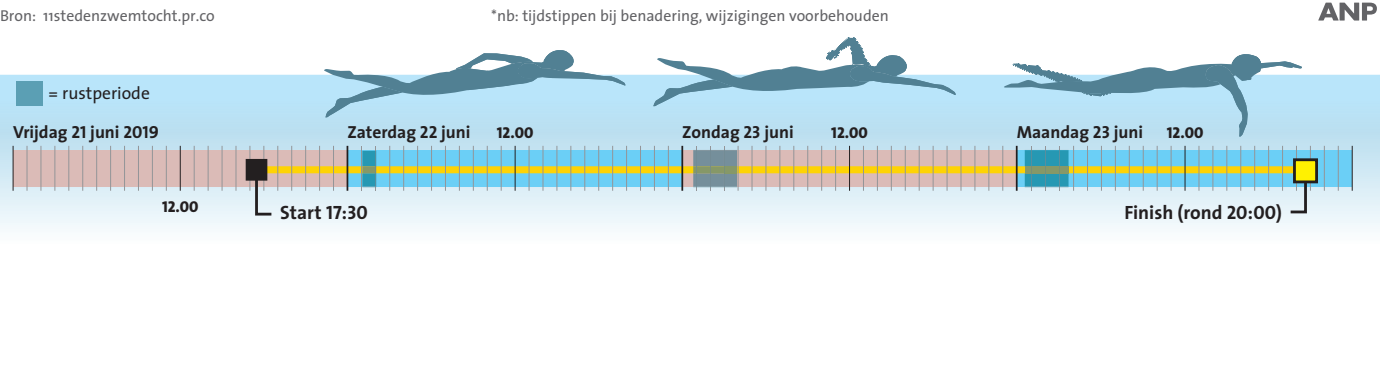
<style>
.page{position:relative;width:1380px;height:373px;background:#fff}
.page>*{position:absolute;margin:0;border:0;box-sizing:border-box;transform-origin:0 0}
.t1{font:700 19.25px "The Sans";color:#231f20}
.t2{font:700 17.5px "The Sans";color:#231f20}
.t3{font:17.5px "The Sans";color:#231f20}
.t4{font:15.75px "The Sans";color:#636366}
.t5{font:15.75px "The Sans Extra Bold Caps";color:#231f20}
.s1{font-family:"The Sans Bold Caps";font-weight:400}
</style>
<div class="page">
<svg style="left:0;top:75px;width:1379px;height:154px"></svg>
<svg style="left:1318px;top:3px;width:58px;height:18px"></svg>
<div style="left:13px;top:150px;width:334px;height:36px;background:#dbbbb7"></div>
<div style="left:1017px;top:150px;width:334px;height:36px;background:#6bcff6"></div>
<svg style="left:323px;top:50px;width:304px;height:67px"></svg>
<svg style="left:653px;top:37px;width:304px;height:69px"></svg>
<svg style="left:999px;top:54px;width:304px;height:85px"></svg>
<hr style="left:13px;top:145px;width:1px;height:45px;background:#231f20">
<hr style="left:27px;top:145px;width:1px;height:45px;background:#939598">
<hr style="left:41px;top:145px;width:1px;height:45px;background:#939598">
<hr style="left:55px;top:145px;width:1px;height:45px;background:#939598">
<hr style="left:68px;top:145px;width:1px;height:45px;background:#939598">
<hr style="left:82px;top:145px;width:1px;height:45px;background:#939598">
<hr style="left:96px;top:145px;width:1px;height:45px;background:#939598">
<hr style="left:110px;top:145px;width:1px;height:45px;background:#939598">
<hr style="left:124px;top:145px;width:1px;height:45px;background:#939598">
<hr style="left:138px;top:145px;width:1px;height:45px;background:#939598">
<hr style="left:152px;top:145px;width:1px;height:45px;background:#939598">
<hr style="left:166px;top:145px;width:1px;height:45px;background:#939598">
<hr style="left:180px;top:145px;width:1px;height:45px;background:#231f20">
<hr style="left:194px;top:145px;width:1px;height:45px;background:#939598">
<hr style="left:208px;top:145px;width:1px;height:45px;background:#939598">
<hr style="left:222px;top:145px;width:1px;height:45px;background:#939598">
<hr style="left:236px;top:145px;width:1px;height:45px;background:#939598">
<hr style="left:249px;top:145px;width:1px;height:45px;background:#939598">
<hr style="left:263px;top:145px;width:1px;height:45px;background:#939598">
<hr style="left:277px;top:145px;width:1px;height:45px;background:#939598">
<hr style="left:291px;top:145px;width:1px;height:45px;background:#939598">
<hr style="left:305px;top:145px;width:1px;height:45px;background:#939598">
<hr style="left:319px;top:145px;width:1px;height:45px;background:#939598">
<hr style="left:333px;top:145px;width:1px;height:45px;background:#939598">
<hr style="left:346px;top:145px;width:2px;height:45px;background:#231f20">
<hr style="left:361px;top:145px;width:1px;height:45px;background:#939598">
<hr style="left:375px;top:145px;width:1px;height:45px;background:#939598">
<hr style="left:389px;top:145px;width:1px;height:45px;background:#939598">
<hr style="left:403px;top:145px;width:1px;height:45px;background:#939598">
<hr style="left:417px;top:145px;width:1px;height:45px;background:#939598">
<hr style="left:431px;top:145px;width:1px;height:45px;background:#939598">
<hr style="left:445px;top:145px;width:1px;height:45px;background:#939598">
<hr style="left:459px;top:145px;width:1px;height:45px;background:#939598">
<hr style="left:473px;top:145px;width:1px;height:45px;background:#939598">
<hr style="left:487px;top:145px;width:1px;height:45px;background:#939598">
<hr style="left:501px;top:145px;width:1px;height:45px;background:#939598">
<hr style="left:514px;top:145px;width:1px;height:45px;background:#231f20">
<hr style="left:528px;top:145px;width:1px;height:45px;background:#939598">
<hr style="left:542px;top:145px;width:1px;height:45px;background:#939598">
<hr style="left:556px;top:145px;width:1px;height:45px;background:#939598">
<hr style="left:570px;top:145px;width:1px;height:45px;background:#939598">
<hr style="left:584px;top:145px;width:1px;height:45px;background:#939598">
<hr style="left:598px;top:145px;width:1px;height:45px;background:#939598">
<hr style="left:612px;top:145px;width:1px;height:45px;background:#939598">
<hr style="left:626px;top:145px;width:1px;height:45px;background:#939598">
<hr style="left:640px;top:145px;width:1px;height:45px;background:#939598">
<hr style="left:654px;top:145px;width:1px;height:45px;background:#939598">
<hr style="left:668px;top:145px;width:1px;height:45px;background:#939598">
<hr style="left:681px;top:145px;width:2px;height:45px;background:#231f20">
<hr style="left:696px;top:145px;width:1px;height:45px;background:#939598">
<hr style="left:710px;top:145px;width:1px;height:45px;background:#939598">
<hr style="left:723px;top:145px;width:1px;height:45px;background:#939598">
<hr style="left:737px;top:145px;width:1px;height:45px;background:#939598">
<hr style="left:751px;top:145px;width:1px;height:45px;background:#939598">
<hr style="left:765px;top:145px;width:1px;height:45px;background:#939598">
<hr style="left:779px;top:145px;width:1px;height:45px;background:#939598">
<hr style="left:793px;top:145px;width:1px;height:45px;background:#939598">
<hr style="left:807px;top:145px;width:1px;height:45px;background:#939598">
<hr style="left:821px;top:145px;width:1px;height:45px;background:#939598">
<hr style="left:835px;top:145px;width:1px;height:45px;background:#939598">
<hr style="left:849px;top:145px;width:1px;height:45px;background:#231f20">
<hr style="left:863px;top:145px;width:1px;height:45px;background:#939598">
<hr style="left:877px;top:145px;width:1px;height:45px;background:#939598">
<hr style="left:890px;top:145px;width:1px;height:45px;background:#939598">
<hr style="left:904px;top:145px;width:1px;height:45px;background:#939598">
<hr style="left:918px;top:145px;width:1px;height:45px;background:#939598">
<hr style="left:932px;top:145px;width:1px;height:45px;background:#939598">
<hr style="left:946px;top:145px;width:1px;height:45px;background:#939598">
<hr style="left:960px;top:145px;width:1px;height:45px;background:#939598">
<hr style="left:974px;top:145px;width:1px;height:45px;background:#939598">
<hr style="left:988px;top:145px;width:1px;height:45px;background:#939598">
<hr style="left:1002px;top:145px;width:1px;height:45px;background:#939598">
<hr style="left:1015px;top:145px;width:2px;height:45px;background:#231f20">
<hr style="left:1031px;top:145px;width:1px;height:45px;background:#939598">
<hr style="left:1045px;top:145px;width:1px;height:45px;background:#939598">
<hr style="left:1059px;top:145px;width:1px;height:45px;background:#939598">
<hr style="left:1073px;top:145px;width:1px;height:45px;background:#939598">
<hr style="left:1086px;top:145px;width:1px;height:45px;background:#939598">
<hr style="left:1100px;top:145px;width:1px;height:45px;background:#939598">
<hr style="left:1114px;top:145px;width:1px;height:45px;background:#939598">
<hr style="left:1128px;top:145px;width:1px;height:45px;background:#939598">
<hr style="left:1142px;top:145px;width:1px;height:45px;background:#939598">
<hr style="left:1156px;top:145px;width:1px;height:45px;background:#939598">
<hr style="left:1170px;top:145px;width:1px;height:45px;background:#939598">
<hr style="left:1184px;top:145px;width:1px;height:45px;background:#231f20">
<hr style="left:1198px;top:145px;width:1px;height:45px;background:#939598">
<hr style="left:1212px;top:145px;width:1px;height:45px;background:#939598">
<hr style="left:1226px;top:145px;width:1px;height:45px;background:#939598">
<hr style="left:1240px;top:145px;width:1px;height:45px;background:#939598">
<hr style="left:1254px;top:145px;width:1px;height:45px;background:#939598">
<hr style="left:1267px;top:145px;width:1px;height:45px;background:#939598">
<hr style="left:1281px;top:145px;width:1px;height:45px;background:#939598">
<hr style="left:1295px;top:145px;width:1px;height:45px;background:#939598">
<hr style="left:1309px;top:145px;width:1px;height:45px;background:#939598">
<hr style="left:1323px;top:145px;width:1px;height:45px;background:#939598">
<hr style="left:1337px;top:145px;width:1px;height:45px;background:#939598">
<hr style="left:1351px;top:145px;width:1px;height:45px;background:#231f20">
<svg style="left:1313px;top:158px;width:4px;height:25px"></svg>
<div style="left:246px;top:159px;width:21px;height:21px;background:#231f20"></div>
<div style="left:17px;top:82px;width:25px;height:23px;background:#5b9fb4"></div>
<svg style="left:254px;top:150px;width:1059px;height:66px"></svg>
<p class="t4" style="left:0;top:2px;width:216px">Bron: 11stedenzwemtocht.pr.co</p>
<p class="t4" style="left:491px;top:2px;width:399px">*nb: tijdstippen bij benadering, wijzigingen voorbehouden</p>
<p class="t3" style="left:48px;top:78px;width:103px">= rustperiode</p>
<p class="t2" style="left:13px;top:117px;width:147px">Vrijdag <span class="s1">21</span> juni <span class="s1">2019</span></p>
<p class="t5" style="left:162px;top:193px;width:38px">12.00</p>
<p class="t2" style="left:347px;top:117px;width:125px">Zaterdag <span class="s1">22</span> juni</p>
<p class="t5" style="left:497px;top:119px;width:38px">12.00</p>
<p class="t2" style="left:682px;top:117px;width:113px">Zondag <span class="s1">23</span> juni</p>
<p class="t5" style="left:831px;top:119px;width:38px">12.00</p>
<p class="t2" style="left:1016px;top:117px;width:128px">Maandag <span class="s1">23</span> juni</p>
<p class="t5" style="left:1166px;top:119px;width:38px">12.00</p>
<p class="t1" style="left:280px;top:196px;width:89px">Start <span class="s1">17:30</span></p>
<p class="t1" style="left:1124px;top:196px;width:159px">Finish (rond <span class="s1">20:00</span>)</p>
</div>
